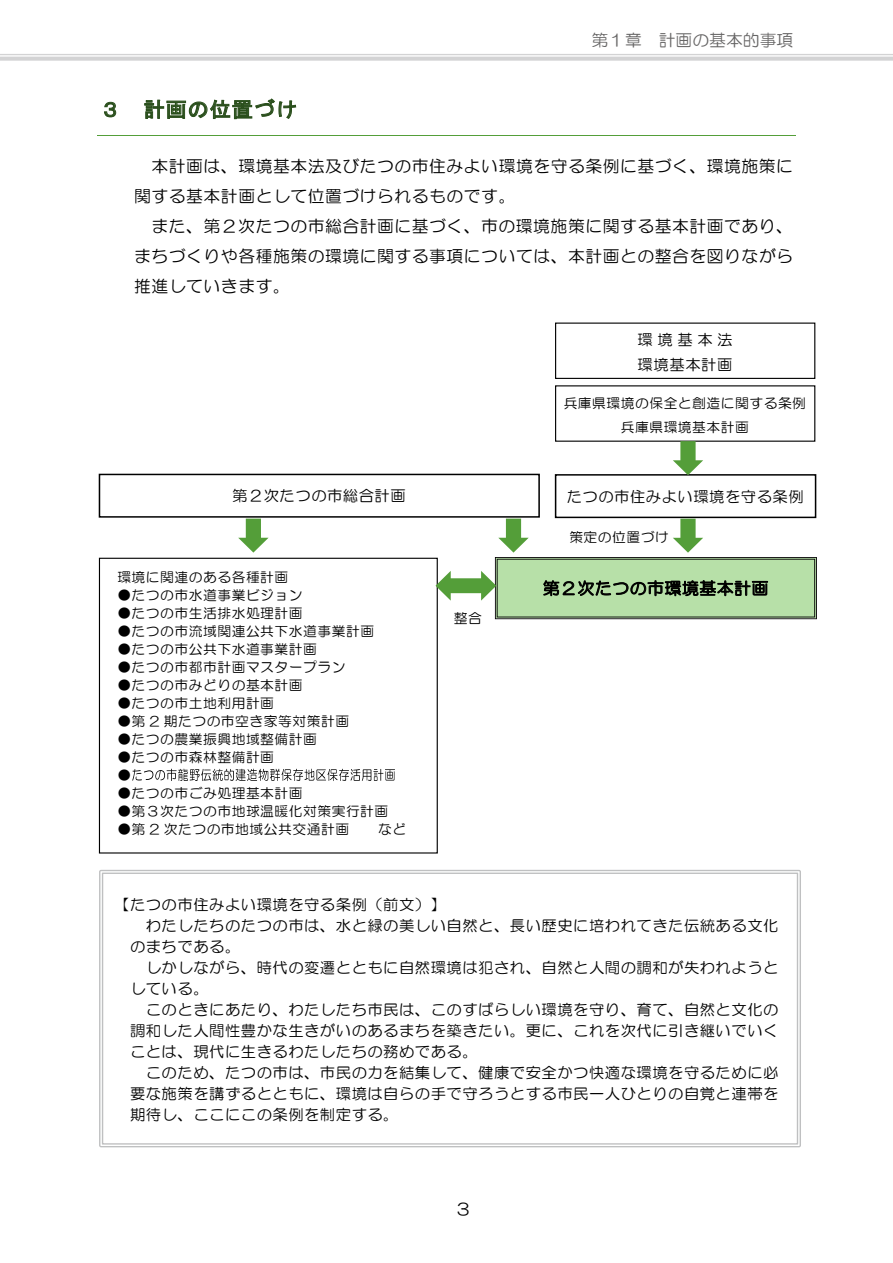
<style>
.page{position:relative;width:893px;height:1263px;background:#fff}
.page>*{position:absolute;margin:0;border:0;box-sizing:border-box;transform-origin:0 0}
.t1{font:21px "MS Gothic";letter-spacing:.03em;color:#2a4f1c}
.t2{font:16.5px/30px "HG Maru Gothic MPRO";letter-spacing:.035em;color:#000}
.t3{font:16.5px "HG Maru Gothic MPRO";color:#666565}
.t4{font:15px/24.3px "HG Maru Gothic MPRO";letter-spacing:.03em;color:#000}
.t5{font:13.5px/18px "HG Maru Gothic MPRO";letter-spacing:.04em;color:#000}
</style>
<div class="page">
<svg style="left:0;top:57px;width:893px;height:4px;background:#d6d6d7"></svg>
<hr style="left:0;top:54px;width:893px;height:1px;background:#d3d3d4">
<hr style="left:97px;top:135px;width:699px;height:1px;background:#549e39">
<img style="left:100px;top:567px;width:337px;height:277px">
<svg style="left:132px;top:769px;width:263px;height:12px"></svg>
<div style="left:555px;top:323px;width:260px;height:56px;border:1px solid #000"></div>
<img style="left:556px;top:328px;width:258px;height:46px">
<div style="left:555px;top:474px;width:261px;height:44px;border:2px solid #000"></div>
<img style="left:556px;top:480px;width:259px;height:32px">
<img style="left:563px;top:517px;width:116px;height:2px">
<svg style="left:238px;top:519px;width:31px;height:34px"></svg>
<svg style="left:673px;top:441px;width:30px;height:34px"></svg>
<svg style="left:436px;top:519px;width:381px;height:100px"></svg>
<div style="left:99px;top:474px;width:441px;height:44px;border:2px solid #000"></div>
<img style="left:100px;top:479px;width:438px;height:33px">
<svg style="left:99px;top:870px;width:702px;height:277px"></svg>
<p class="t3" style="left:591px;top:32px;width:203px">第１章 計画の基本的事項</p>
<h1 class="t1" style="left:99px;top:99px;width:199px">３ 計画の位置づけ</h1>
<p class="t2" style="left:134px;top:151px;width:660px;text-indent:17px">本計画は、環境基本法及びたつの市住みよい環境を守る条例に基づく、環境施策に関する基本計画として位置づけられるものです。</p>
<p class="t2" style="left:134px;top:211px;width:660px;text-align:justify;text-indent:17px">また、第２次たつの市総合計画に基づく、市の環境施策に関する基本計画であり、まちづくりや各種施策の環境に関する事項については、本計画との整合を図りながら推進していきます。</p>
<p class="t4" style="left:232px;top:484px;width:175px">第２次たつの市総合計画</p>
<p class="t5" style="left:117px;top:568px;width:172px">環境に関連のある各種計画</p>
<p class="t5" style="left:117px;top:586px;width:187px">●たつの市水道事業ビジョン</p>
<p class="t5" style="left:117px;top:604px;width:187px">●たつの市生活排水処理計画</p>
<p class="t5" style="left:117px;top:622px;width:258px">●たつの市流域関連公共下水道事業計画</p>
<p class="t5" style="left:117px;top:640px;width:201px">●たつの市公共下水道事業計画</p>
<p class="t5" style="left:117px;top:658px;width:230px">●たつの市都市計画マスタープラン</p>
<p class="t5" style="left:117px;top:676px;width:187px">●たつの市みどりの基本計画</p>
<p class="t5" style="left:117px;top:694px;width:158px">●たつの市土地利用計画</p>
<p class="t5" style="left:117px;top:712px;width:233px">●第 2 期たつの市空き家等対策計画</p>
<p class="t5" style="left:117px;top:730px;width:201px">●たつの農業振興地域整備計画</p>
<p class="t5" style="left:117px;top:748px;width:158px">●たつの市森林整備計画●</p>
<p class="t5" style="left:117px;top:784px;width:187px">●たつの市ごみ処理基本計画</p>
<p class="t5" style="left:117px;top:802px;width:272px">●第３次たつの市地球温暖化対策実行計画</p>
<p class="t5" style="left:117px;top:820px;width:233px">●第 2 次たつの市地域公共交通計画</p>
<p class="t5" style="left:378px;top:820px;width:29px">など</p>
<p class="t5" style="left:454px;top:609px;width:29px">整合</p>
<p class="t4" style="left:638px;top:328px;width:96px">環境基本法環境基本計画</p>
<p class="t5" style="left:564px;top:391px;width:244px;line-height:24.2px;text-align:center">兵庫県環境の保全と創造に関する条例兵庫県環境基本計画</p>
<p class="t4" style="left:567px;top:484px;width:238px">たつの市住みよい環境を守る条例</p>
<p class="t5" style="left:569px;top:528px;width:101px">策定の位置づけ</p>
<p class="t2" style="left:543px;top:573px;width:227px">第２次たつの市環境基本計画</p>
<p class="t4" style="left:114px;top:892px;width:333px">【たつの市住みよい環境を守る条例（前文）】</p>
<p class="t4" style="left:146px;top:913px;width:634px">わたしたちのたつの市は、水と緑の美しい自然と、長い歴史に培われてきた伝統ある文化</p>
<p class="t4" style="left:130px;top:934px;width:112px">のまちである。</p>
<p class="t4" style="left:146px;top:955px;width:634px">しかしながら、時代の変遷とともに自然環境は犯され、自然と人間の調和が失われようと</p>
<p class="t4" style="left:130px;top:976px;width:80px">している。</p>
<p class="t4" style="left:146px;top:997px;width:634px">このときにあたり、わたしたち市民は、このすばらしい環境を守り、育て、自然と文化の</p>
<p class="t4" style="left:130px;top:1018px;width:650px">調和した人間性豊かな生きがいのあるまちを築きたい。更に、これを次代に引き継いでいく</p>
<p class="t4" style="left:130px;top:1039px;width:349px">ことは、現代に生きるわたしたちの務めである。</p>
<p class="t4" style="left:146px;top:1060px;width:634px">このため、たつの市は、市民の力を結集して、健康で安全かつ快適な環境を守るために必</p>
<p class="t4" style="left:130px;top:1081px;width:650px">要な施策を講ずるとともに、環境は自らの手で守ろうとする市民一人ひとりの自覚と連帯を</p>
<p class="t4" style="left:130px;top:1102px;width:270px">期待し、ここにこの条例を制定する。</p>
<p class="t2" style="left:457px;top:1193px;width:14px">3</p>
</div>
